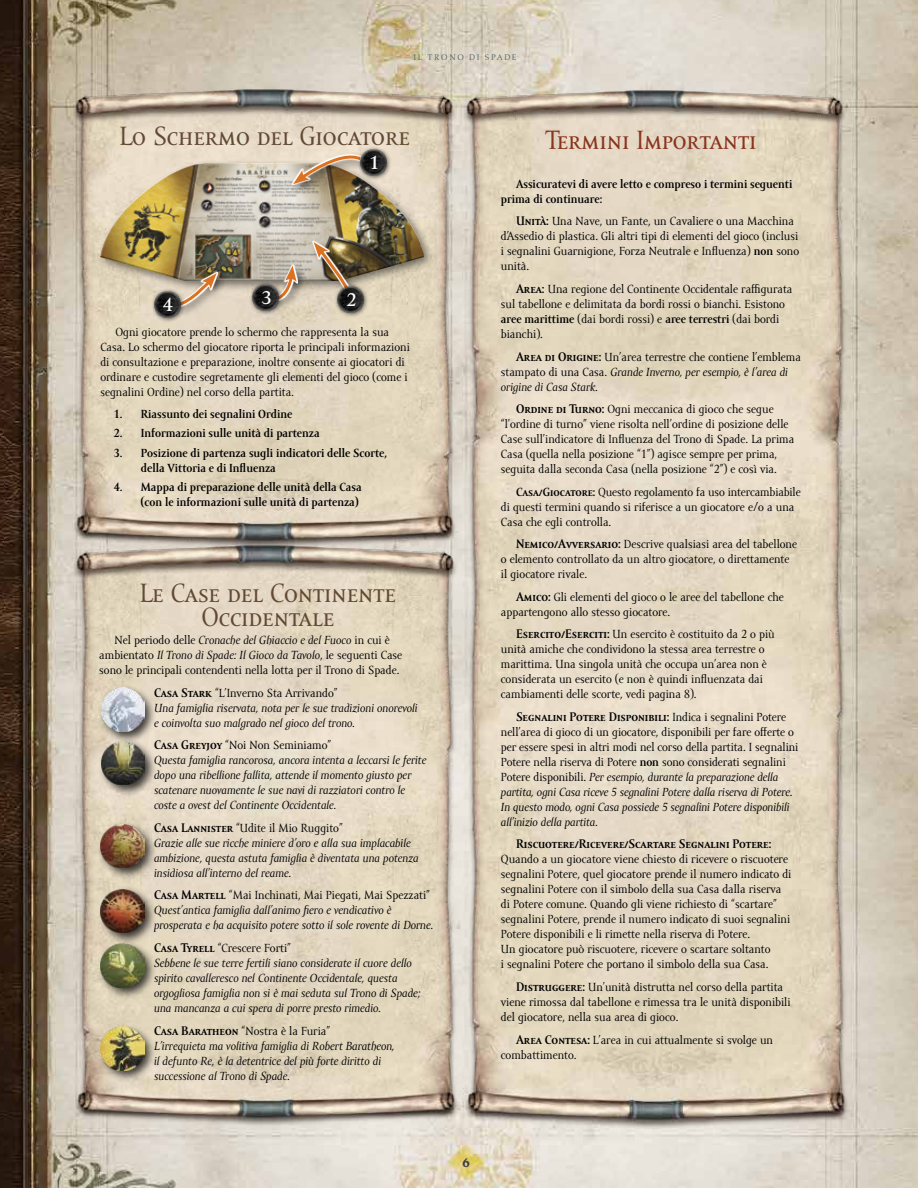
<style>
.page{position:relative;width:918px;height:1188px;background:#fff}
.page>*{position:absolute;margin:0;border:0;box-sizing:border-box;transform-origin:0 0}
.t1{font:27px/24px "Amor Serif Pro";color:#624934;text-align:center}
.t2{font:27px "Amor Serif Pro";color:#89331c}
.t3{font:27px "Amor Serif Pro";color:#fff}
.t4{font:700 12.75px "Amor Serif Pro";color:#000}
.t5{font:12px/15px "Amor Serif Pro";color:#000}
.t6{font:italic 12px/15px "Amor Serif Pro";color:#000}
.t7{font:700 12px/15px "Amor Serif Pro";color:#000}
.t8{font:700 12px "Romic Std";color:#414042}
.t9{font:8.25px "Aldus LT Std";letter-spacing:.2em;color:#4f6068}
.s1{font-style:italic}
.s2{font-weight:700;font-style:normal;font-size:12.75px}
.s3{font-style:normal}
.s4{font-weight:700;font-size:12.75px}
.s5{font-weight:700}
.s6{font-weight:400;font-size:12px}
</style>
<div class="page">
<img style="left:0;top:0;width:918px;height:1188px">
<img style="left:72px;top:99px;width:389px;height:450px">
<img style="left:72px;top:88px;width:384px;height:35px">
<div style="left:96px;top:159px;width:339px;height:133px;background:#000;opacity:.5"></div>
<div style="left:99px;top:163px;width:327px;height:94px;background:#fff;opacity:.75"></div>
<div style="left:99px;top:211px;width:327px;height:71px;background:#000;opacity:.75"></div>
<div style="left:267px;top:263px;width:41px;height:49px;background:#000;opacity:.75"></div>
<svg style="left:269px;top:264px;width:29px;height:38px"></svg>
<svg style="left:268px;top:266px;width:29px;height:36px"></svg>
<div style="left:173px;top:270px;width:55px;height:47px;background:#000;opacity:.75"></div>
<svg style="left:176px;top:272px;width:42px;height:36px"></svg>
<svg style="left:174px;top:273px;width:43px;height:35px"></svg>
<div style="left:290px;top:151px;width:82px;height:44px;background:#000;opacity:.75"></div>
<svg style="left:291px;top:143px;width:73px;height:55px;background:#b9a58b"></svg>
<div style="left:310px;top:239px;width:55px;height:72px;background:#000;opacity:.75"></div>
<svg style="left:312px;top:241px;width:43px;height:60px"></svg>
<svg style="left:314px;top:242px;width:42px;height:61px;background:#9d8a6d"></svg>
<div style="left:357px;top:145px;width:35px;height:36px;background:#000;opacity:.75"></div>
<img style="left:360px;top:148px;width:28px;height:28px">
<div style="left:334px;top:283px;width:36px;height:36px;background:#000;opacity:.75"></div>
<img style="left:337px;top:286px;width:28px;height:28px">
<div style="left:249px;top:281px;width:35px;height:35px;background:#000;opacity:.75"></div>
<img style="left:252px;top:284px;width:28px;height:28px">
<div style="left:150px;top:287px;width:36px;height:36px;background:#000;opacity:.75"></div>
<img style="left:153px;top:290px;width:28px;height:28px">
<img style="left:464px;top:105px;width:388px;height:1023px">
<img style="left:462px;top:89px;width:385px;height:35px">
<img style="left:74px;top:559px;width:388px;height:567px">
<img style="left:73px;top:545px;width:384px;height:35px">
<div style="left:98px;top:1023px;width:59px;height:60px;background:#000;opacity:.75"></div>
<img style="left:101px;top:1027px;width:43px;height:43px">
<div style="left:98px;top:739px;width:60px;height:59px;background:#000;opacity:.75"></div>
<img style="left:101px;top:744px;width:44px;height:41px">
<div style="left:98px;top:820px;width:59px;height:60px;background:#000;opacity:.75"></div>
<img style="left:101px;top:824px;width:43px;height:43px">
<div style="left:97px;top:886px;width:60px;height:59px;background:#000;opacity:.75"></div>
<img style="left:101px;top:889px;width:43px;height:44px">
<div style="left:97px;top:685px;width:60px;height:59px;background:#000;opacity:.75"></div>
<img style="left:101px;top:688px;width:43px;height:43px">
<div style="left:97px;top:941px;width:60px;height:59px;background:#000;opacity:.75"></div>
<img style="left:101px;top:944px;width:43px;height:43px">
<p class="t9" style="left:413px;top:53px;width:105px">IL TRONO DI SPADE</p>
<h1 class="t1" style="left:120px;top:124px;width:292px">Lo Schermo del Giocatore</h1>
<h1 class="t3" style="left:370px;top:145px;width:11px">1</h1>
<h1 class="t3" style="left:162px;top:288px;width:12px">4</h1>
<h1 class="t3" style="left:261px;top:281px;width:12px">3</h1>
<h1 class="t3" style="left:346px;top:283px;width:12px">2</h1>
<p class="t5" style="left:100px;top:324px;width:311px;text-indent:15px">Ogni giocatore prende lo schermo che rappresenta la sua Casa. Lo schermo del giocatore riporta le principali informazioni di consultazione e preparazione, inoltre consente ai giocatori di ordinare e custodire segretamente gli elementi del gioco (come i segnalini Ordine) nel corso della partita.</p>
<p class="t7" style="left:114px;top:407px;width:180px">1. Riassunto dei segnalini Ordine</p>
<p class="t7" style="left:114px;top:426px;width:207px">2. Informazioni sulle unità di partenza</p>
<p class="t7" style="left:141px;top:446px;width:248px;text-indent:-27px">3. Posizione di partenza sugli indicatori delle Scorte, della Vittoria e di Influenza</p>
<p class="t7" style="left:114px;top:480px;width:249px;text-align:right">4. Mappa di preparazione delle unità della Casa (con le informazioni sulle unità di partenza)</p>
<h1 class="t1" style="left:140px;top:582px;width:258px">Le Case del Continente<br>Occidentale</h1>
<p class="t5" style="left:99px;top:633px;width:304px;text-align:center">Nel periodo delle <span class="s1">Cronache del Ghiaccio e del Fuoco</span> in cui è ambientato <span class="s1">Il Trono di Spade: Il Gioco da Tavolo</span>, le seguenti Case sono le principali contendenti nella lotta per il Trono di Spade.</p>
<p class="t6" style="left:154px;top:686px;width:265px"><span class="s2">Casa Stark</span> <span class="s3">“L’Inverno Sta Arrivando”<br></span>Una famiglia riservata, nota per le sue tradizioni onorevoli e coinvolta suo malgrado nel gioco del trono.</p>
<p class="t6" style="left:154px;top:738px;width:274px"><span class="s2">Casa Greyjoy</span> <span class="s3">“Noi Non Seminiamo”<br></span>Questa famiglia rancorosa, ancora intenta a leccarsi le ferite dopo una ribellione fallita, attende il momento giusto per scatenare nuovamente le sue navi di razziatori contro le coste a ovest del Continente Occidentale.</p>
<p class="t6" style="left:154px;top:821px;width:266px"><span class="s2">Casa Lannister</span> <span class="s3">“Udite il Mio Ruggito”<br></span>Grazie alle sue ricche miniere d’oro e alla sua implacabile ambizione, questa astuta famiglia è diventata una potenza insidiosa all’interno del reame.</p>
<p class="t6" style="left:154px;top:888px;width:280px"><span class="s2">Casa Martell</span> <span class="s3">“Mai Inchinati, Mai Piegati, Mai Spezzati”<br></span>Quest’antica famiglia dall’animo fiero e vendicativo è prosperata e ha acquisito potere sotto il sole rovente di Dorne.</p>
<p class="t6" style="left:154px;top:941px;width:268px"><span class="s2">Casa Tyrell</span> <span class="s3">“Crescere Forti”<br></span>Sebbene le sue terre fertili siano considerate il cuore dello spirito cavalleresco nel Continente Occidentale, questa orgogliosa famiglia non si è mai seduta sul Trono di Spade; una mancanza a cui spera di porre presto rimedio.</p>
<p class="t6" style="left:154px;top:1024px;width:242px"><span class="s2">Casa Baratheon</span> <span class="s3">“Nostra è la Furia”<br></span>L’irrequieta ma volitiva famiglia di Robert Baratheon, il defunto Re, è la detentrice del più forte diritto di successione al Trono di Spade.</p>
<p class="t8" style="left:462px;top:1155px;width:10px">6</p>
<h1 class="t2" style="left:546px;top:125px;width:212px">Termini Importanti</h1>
<p class="t7" style="left:501px;top:177px;width:293px;text-indent:15px">Assicuratevi di avere letto e compreso i termini seguenti prima di continuare:</p>
<p class="t5" style="left:501px;top:214px;width:300px;text-indent:15px"><span class="s4">Unità:</span> Una Nave, un Fante, un Cavaliere o una Macchina d’Assedio di plastica. Gli altri tipi di elementi del gioco (inclusi i segnalini Guarnigione, Forza Neutrale e Influenza) <span class="s5">non</span> sono unità.</p>
<p class="t5" style="left:501px;top:282px;width:293px;text-indent:15px"><span class="s4">Area:</span> Una regione del Continente Occidentale raffigurata sul tabellone e delimitata da bordi rossi o bianchi. Esistono <span class="s5">aree marittime</span> (dai bordi rossi) e <span class="s5">aree terrestri</span> (dai bordi bianchi).</p>
<p class="t5" style="left:501px;top:349px;width:302px;text-indent:15px"><span class="s4">Area di Origine:</span> Un’area terrestre che contiene l’emblema stampato di una Casa. <span class="s1">Grande Inverno, per esempio, è l’area di origine di Casa Stark.</span></p>
<p class="t5" style="left:501px;top:402px;width:295px;text-indent:15px"><span class="s4">Ordine di Turno:</span> Ogni meccanica di gioco che segue “l’ordine di turno” viene risolta nell’ordine di posizione delle Case sull’indicatore di Influenza del Trono di Spade. La prima Casa (quella nella posizione “1”) agisce sempre per prima, seguita dalla seconda Casa (nella posizione “2”) e così via.</p>
<p class="t5" style="left:501px;top:485px;width:301px;text-indent:15px"><span class="s5">Casa/Giocatore:</span> Questo regolamento fa uso intercambiabile di questi termini quando si riferisce a un giocatore e/o a una<br>Casa che egli controlla.</p>
<p class="t5" style="left:501px;top:537px;width:298px;text-indent:15px"><span class="s4">Nemico/Avversario:</span> Descrive qualsiasi area del tabellone o elemento controllato da un altro giocatore, o direttamente il giocatore rivale.</p>
<p class="t5" style="left:501px;top:590px;width:285px;text-indent:15px"><span class="s4">Amico:</span> Gli elementi del gioco o le aree del tabellone che appartengono allo stesso giocatore.</p>
<p class="t5" style="left:501px;top:627px;width:275px;text-indent:15px"><span class="s4">Esercito/Eserciti:</span> Un esercito è costituito da 2 o più unità amiche che condividono la stessa area terrestre o marittima. Una singola unità che occupa un’area non è considerata un esercito (e non è quindi influenzata dai cambiamenti delle scorte, vedi pagina 8).</p>
<p class="t4" style="left:516px;top:710px;width:272px">Segnalini Potere Disponibili: <span class="s6">Indica i segnalini Potere</span></p>
<p class="t5" style="left:501px;top:725px;width:299px">nell’area di gioco di un giocatore, disponibili per fare offerte o per essere spesi in altri modi nel corso della partita. I segnalini Potere nella riserva di Potere <span class="s5">non</span> sono considerati segnalini Potere disponibili. <span class="s1">Per esempio, durante la preparazione della partita, ogni Casa riceve 5 segnalini Potere dalla riserva di Potere.<br>In questo modo, ogni Casa possiede 5 segnalini Potere disponibili all’inizio della partita.</span></p>
<p class="t4" style="left:516px;top:837px;width:257px">Riscuotere/Ricevere/Scartare Segnalini Potere:</p>
<p class="t5" style="left:501px;top:852px;width:292px">Quando a un giocatore viene chiesto di ricevere o riscuotere segnalini Potere, quel giocatore prende il numero indicato di segnalini Potere con il simbolo della sua Casa dalla riserva di Potere comune. Quando gli viene richiesto di “scartare” segnalini Potere, prende il numero indicato di suoi segnalini Potere disponibili e li rimette nella riserva di Potere.<br>Un giocatore può riscuotere, ricevere o scartare soltanto<br>i segnalini Potere che portano il simbolo della sua Casa.</p>
<p class="t5" style="left:501px;top:980px;width:291px;text-indent:15px"><span class="s4">Distruggere:</span> Un’unità distrutta nel corso della partita viene rimossa dal tabellone e rimessa tra le unità disponibili del giocatore, nella sua area di gioco.</p>
<p class="t5" style="left:501px;top:1032px;width:274px;text-indent:15px"><span class="s4">Area Contesa:</span> L’area in cui attualmente si svolge un combattimento.</p>
</div>
